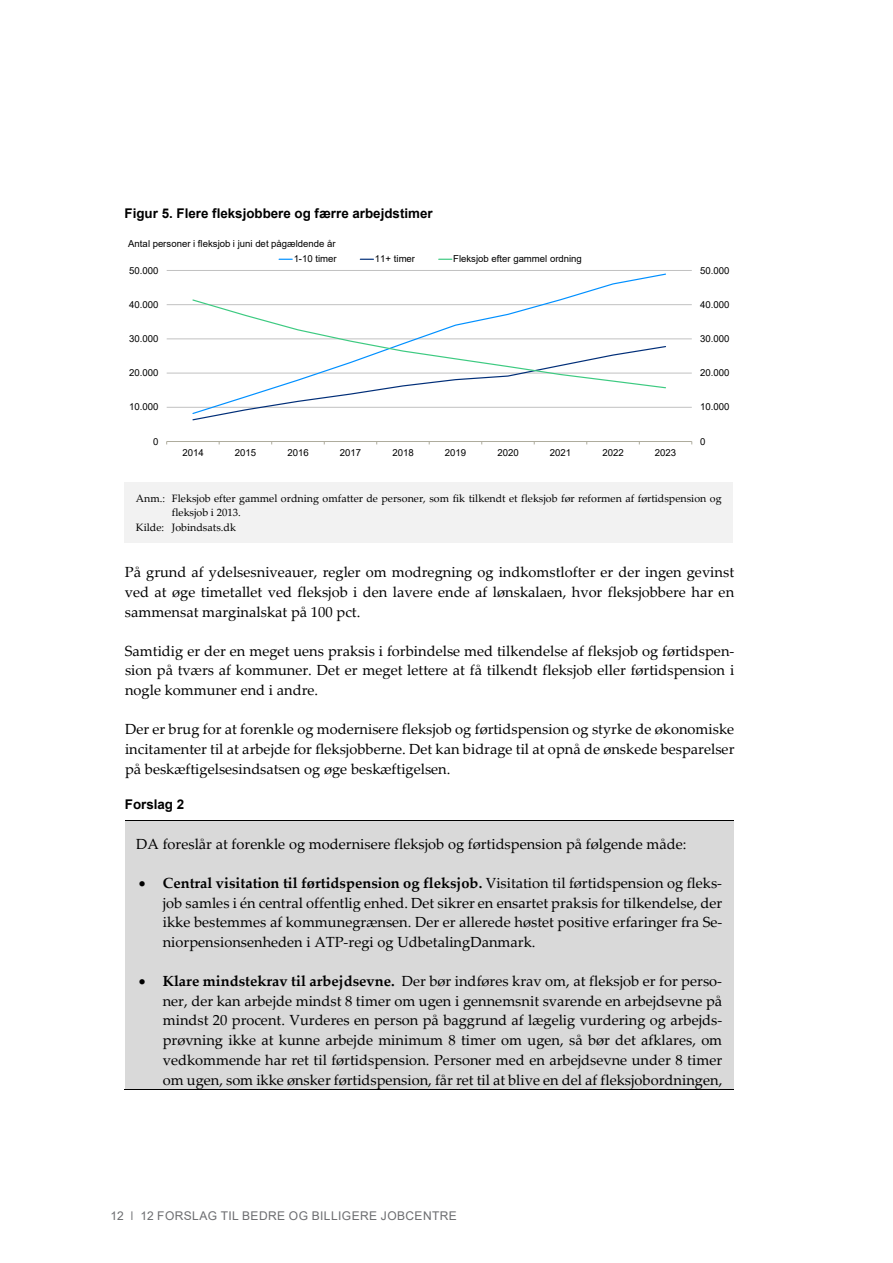
<style>
.page{position:relative;width:893px;height:1263px;background:#fff}
.page>*{position:absolute;margin:0;border:0;box-sizing:border-box;transform-origin:0 0}
.t1{font:14.7px/19.8px "Palatino Linotype";color:#000;text-align:justify}
.t2{font:700 13.35px "Arial";color:#000}
.t3{font:12px "Arial";letter-spacing:.035em;color:#6c6d70}
.t4{font:10.65px "Palatino Linotype";color:#000}
.t5{font:9.6px "Arial";letter-spacing:-.005em;color:#000}
.s1{font-weight:700}
</style>
<div class="page">
<div style="left:125px;top:482px;width:608px;height:23px;background:#f2f2f2"></div>
<div style="left:125px;top:505px;width:608px;height:15px;background:#f2f2f2"></div>
<div style="left:125px;top:520px;width:608px;height:22px;background:#f2f2f2"></div>
<div style="left:125px;top:820px;width:608px;height:52px;background:#d9d9d9"></div>
<div style="left:125px;top:872px;width:608px;height:20px;background:#d9d9d9"></div>
<div style="left:125px;top:892px;width:608px;height:20px;background:#d9d9d9"></div>
<div style="left:125px;top:912px;width:608px;height:20px;background:#d9d9d9"></div>
<div style="left:125px;top:932px;width:608px;height:38px;background:#d9d9d9"></div>
<div style="left:125px;top:970px;width:608px;height:20px;background:#d9d9d9"></div>
<div style="left:125px;top:990px;width:608px;height:20px;background:#d9d9d9"></div>
<div style="left:125px;top:1010px;width:608px;height:20px;background:#d9d9d9"></div>
<div style="left:125px;top:1030px;width:608px;height:20px;background:#d9d9d9"></div>
<div style="left:125px;top:1050px;width:608px;height:19px;background:#d9d9d9"></div>
<div style="left:125px;top:1069px;width:608px;height:20px;background:#d9d9d9"></div>
<hr style="left:125px;top:820px;width:608px;height:1px;background:#000">
<hr style="left:124px;top:1089px;width:609px;height:1px;background:#000">
<hr style="left:167px;top:407px;width:525px;height:1px;background:#c1c1c1">
<hr style="left:167px;top:373px;width:525px;height:1px;background:#c1c1c1">
<hr style="left:167px;top:339px;width:525px;height:1px;background:#c1c1c1">
<hr style="left:167px;top:304px;width:525px;height:1px;background:#c1c1c1">
<hr style="left:167px;top:270px;width:525px;height:1px;background:#c1c1c1">
<hr style="left:167px;top:441px;width:525px;height:1px;background:#aeac9d">
<svg style="left:191px;top:299px;width:476px;height:122px"></svg>
<svg style="left:279px;top:259px;width:13px;height:1px"></svg>
<svg style="left:360px;top:259px;width:13px;height:1px"></svg>
<svg style="left:439px;top:259px;width:13px;height:1px"></svg>
<p class="t2" style="left:125px;top:204px;width:310px">Figur 5. Flere fleksjobbere og færre arbejdstimer</p>
<p class="t5" style="left:128px;top:237px;width:209px">Antal personer i fleksjob i juni det pågældende år</p>
<p class="t5" style="left:294px;top:252px;width:45px">1-10 timer</p>
<p class="t5" style="left:375px;top:252px;width:42px">11+ timer</p>
<p class="t5" style="left:453px;top:252px;width:130px">Fleksjob efter gammel ordning</p>
<p class="t5" style="left:129px;top:264px;width:31px">50.000</p>
<p class="t5" style="left:700px;top:264px;width:31px">50.000</p>
<p class="t5" style="left:129px;top:298px;width:31px">40.000</p>
<p class="t5" style="left:700px;top:298px;width:31px">40.000</p>
<p class="t5" style="left:129px;top:332px;width:31px">30.000</p>
<p class="t5" style="left:700px;top:332px;width:31px">30.000</p>
<p class="t5" style="left:129px;top:366px;width:31px">20.000</p>
<p class="t5" style="left:700px;top:366px;width:31px">20.000</p>
<p class="t5" style="left:129px;top:400px;width:31px">10.000</p>
<p class="t5" style="left:700px;top:400px;width:31px">10.000</p>
<p class="t5" style="left:153px;top:435px;width:7px">0</p>
<p class="t5" style="left:700px;top:435px;width:7px">0</p>
<p class="t5" style="left:182px;top:446px;width:23px">2014</p>
<p class="t5" style="left:235px;top:446px;width:23px">2015</p>
<p class="t5" style="left:287px;top:446px;width:23px">2016</p>
<p class="t5" style="left:340px;top:446px;width:23px">2017</p>
<p class="t5" style="left:392px;top:446px;width:23px">2018</p>
<p class="t5" style="left:445px;top:446px;width:23px">2019</p>
<p class="t5" style="left:497px;top:446px;width:23px">2020</p>
<p class="t5" style="left:550px;top:446px;width:23px">2021</p>
<p class="t5" style="left:602px;top:446px;width:23px">2022</p>
<p class="t5" style="left:655px;top:446px;width:23px">2023</p>
<p class="t4" style="left:136px;top:490px;width:587px">Anm.: Fleksjob efter gammel ordning omfatter de personer, som fik tilkendt et fleksjob før reformen af førtidspension og</p>
<p class="t4" style="left:172px;top:505px;width:70px">fleksjob i 2013.</p>
<p class="t4" style="left:136px;top:520px;width:102px">Kilde: Jobindsats.dk</p>
<p class="t1" style="left:125px;top:562px;width:611px">På grund af ydelsesniveauer, regler om modregning og indkomstlofter er der ingen gevinst ved at øge timetallet ved fleksjob i den lavere ende af lønskalaen, hvor fleksjobbere har en sammensat marginalskat på 100 pct.</p>
<p class="t1" style="left:125px;top:640px;width:611px">Samtidig er der en meget uens praksis i forbindelse med tilkendelse af fleksjob og førtidspen‐ sion på tværs af kommuner. Det er meget lettere at få tilkendt fleksjob eller førtidspension i nogle kommuner end i andre.</p>
<p class="t1" style="left:125px;top:718px;width:611px">Der er brug for at forenkle og modernisere fleksjob og førtidspension og styrke de økonomiske incitamenter til at arbejde for fleksjobberne. Det kan bidrage til at opnå de ønskede besparelser på beskæftigelsesindsatsen og øge beskæftigelsen.</p>
<p class="t2" style="left:125px;top:795px;width:61px">Forslag 2</p>
<p class="t1" style="left:136px;top:834px;width:552px">DA foreslår at forenkle og modernisere fleksjob og førtidspension på følgende måde:</p>
<p class="t1" style="left:163px;top:872px;width:561px;text-indent:-24px">• <span class="s1">Central visitation til førtidspension og fleksjob.</span> Visitation til førtidspension og fleks‐ job samles i én central offentlig enhed. Det sikrer en ensartet praksis for tilkendelse, der ikke bestemmes af kommunegrænsen. Der er allerede høstet positive erfaringer fra Se‐ niorpensionsenheden i ATP‐regi og UdbetalingDanmark.</p>
<p class="t1" style="left:163px;top:970px;width:561px;text-indent:-24px">• <span class="s1">Klare mindstekrav til arbejdsevne.</span> Der bør indføres krav om, at fleksjob er for perso‐ ner, der kan arbejde mindst 8 timer om ugen i gennemsnit svarende en arbejdsevne på mindst 20 procent. Vurderes en person på baggrund af lægelig vurdering og arbejds‐ prøvning ikke at kunne arbejde minimum 8 timer om ugen, så bør det afklares, om vedkommende har ret til førtidspension. Personer med en arbejdsevne under 8 timer om ugen, som ikke ønsker førtidspension, får ret til at blive en del af fleksjobordningen,</p>
<p class="t3" style="left:111px;top:1207px;width:15px">12</p>
<p class="t3" style="left:140px;top:1207px;width:318px">12 FORSLAG TIL BEDRE OG BILLIGERE JOBCENTRE</p>
</div>
